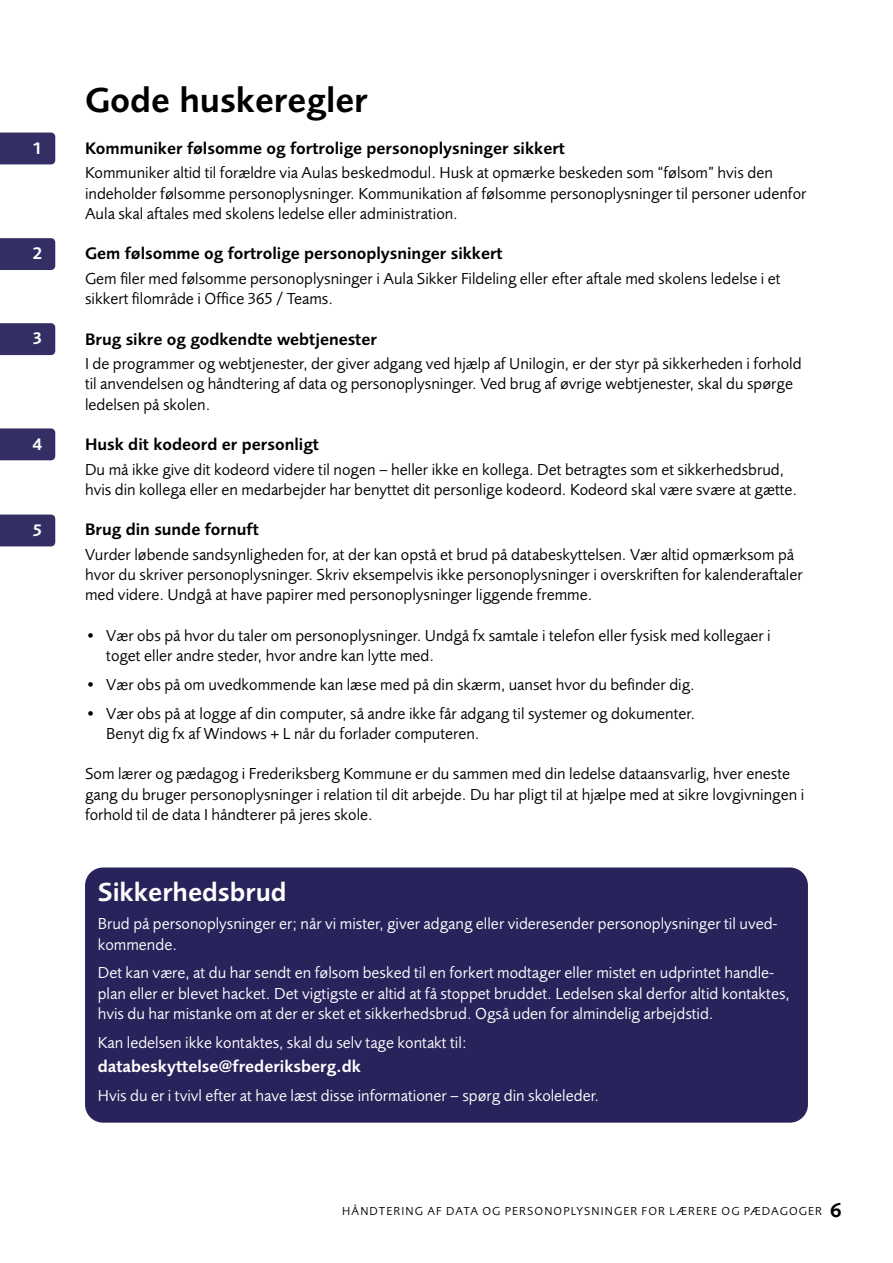
<style>
.page{position:relative;width:893px;height:1263px;background:#fff}
.page>*{position:absolute;margin:0;border:0;box-sizing:border-box;transform-origin:0 0}
.Rubrik{font:36px "Foundry Sans Demi";color:#000}
.Rubrik_faktaboks{font:27px "Foundry Sans Demi";color:#fff}
.Mellemrubrik{font:17.25px "Foundry Sans Demi";color:#000}
.Mellemrubrik-2{font:17.25px "Foundry Sans Demi";color:#fff}
.Brød{font:16.5px/20.2px "Foundry Sans Normal";color:#000}
.Brød-2{font:16.5px/20.2px "Foundry Sans Normal";color:#fff}
.t1{font:12px "Foundry Sans Normal";letter-spacing:.095em;color:#000}
.s1{font-family:"Foundry Sans Demi";font-size:21px}
</style>
<div class="page">
<div style="left:85px;top:867px;width:723px;height:256px;background:#29235b;border-radius:18px"></div>
<div style="left:0;top:133px;width:55px;height:31px;background:#332e63"></div>
<div style="left:0;top:238px;width:55px;height:32px;background:#332e63"></div>
<div style="left:0;top:323px;width:55px;height:32px;background:#332e63"></div>
<div style="left:0;top:428px;width:55px;height:32px;background:#332e63"></div>
<div style="left:0;top:514px;width:55px;height:32px;background:#332e63"></div>
<p class="Mellemrubrik-2" style="left:33px;top:138px;width:11px">1</p>
<p class="Mellemrubrik-2" style="left:33px;top:244px;width:11px">2</p>
<p class="Mellemrubrik-2" style="left:33px;top:329px;width:11px">3</p>
<p class="Mellemrubrik-2" style="left:33px;top:434px;width:11px">4</p>
<p class="Mellemrubrik-2" style="left:33px;top:520px;width:11px">5</p>
<h1 class="Rubrik" style="left:85px;top:79px;width:284px">Gode huskeregler</h1>
<h2 class="Mellemrubrik" style="left:85px;top:138px;width:482px">Kommuniker følsomme og fortrolige personoplysninger sikkert</h2>
<p class="Brød" style="left:85px;top:163px;width:723px">Kommuniker altid til forældre via Aulas beskedmodul. Husk at opmærke beskeden som “følsom” hvis den indeholder følsomme personoplysninger. Kommunikation af følsomme personoplysninger til personer udenfor<br>Aula skal aftales med skolens ledelse eller administration.</p>
<h2 class="Mellemrubrik" style="left:85px;top:244px;width:419px">Gem følsomme og fortrolige personoplysninger sikkert</h2>
<p class="Brød" style="left:85px;top:268px;width:697px">Gem filer med følsomme personoplysninger i Aula Sikker Fildeling eller efter aftale med skolens ledelse i et sikkert filområde i Office 365 / Teams.</p>
<h2 class="Mellemrubrik" style="left:85px;top:329px;width:294px">Brug sikre og godkendte webtjenester</h2>
<p class="Brød" style="left:85px;top:353px;width:718px">I de programmer og webtjenester, der giver adgang ved hjælp af Unilogin, er der styr på sikkerheden i forhold til anvendelsen og håndtering af data og personoplysninger. Ved brug af øvrige webtjenester, skal du spørge ledelsen på skolen.</p>
<h2 class="Mellemrubrik" style="left:85px;top:434px;width:235px">Husk dit kodeord er personligt</h2>
<p class="Brød" style="left:85px;top:459px;width:714px">Du må ikke give dit kodeord videre til nogen – heller ikke en kollega. Det betragtes som et sikkerhedsbrud, hvis din kollega eller en medarbejder har benyttet dit personlige kodeord. Kodeord skal være svære at gætte.</p>
<h2 class="Mellemrubrik" style="left:85px;top:520px;width:175px">Brug din sunde fornuft</h2>
<p class="Brød" style="left:85px;top:544px;width:719px">Vurder løbende sandsynligheden for, at der kan opstå et brud på databeskyttelsen. Vær altid opmærksom på hvor du skriver personoplysninger. Skriv eksempelvis ikke personoplysninger i overskriften for kalenderaftaler med videre. Undgå at have papirer med personoplysninger liggende fremme.</p>
<p class="Brød" style="left:106px;top:625px;width:666px;text-indent:-21px">• Vær obs på hvor du taler om personoplysninger. Undgå fx samtale i telefon eller fysisk med kollegaer i toget eller andre steder, hvor andre kan lytte med.</p>
<p class="Brød" style="left:85px;top:674px;width:611px">• Vær obs på om uvedkommende kan læse med på din skærm, uanset hvor du befinder dig.</p>
<p class="Brød" style="left:106px;top:703px;width:590px;text-indent:-21px">• Vær obs på at logge af din computer, så andre ikke får adgang til systemer og dokumenter.<br>Benyt dig fx af Windows + L når du forlader computeren.</p>
<p class="Brød" style="left:85px;top:764px;width:721px">Som lærer og pædagog i Frederiksberg Kommune er du sammen med din ledelse dataansvarlig, hver eneste gang du bruger personoplysninger i relation til dit arbejde. Du har pligt til at hjælpe med at sikre lovgivningen i forhold til de data I håndterer på jeres skole.</p>
<h2 class="Rubrik_faktaboks" style="left:98px;top:876px;width:190px">Sikkerhedsbrud</h2>
<p class="Brød-2" style="left:98px;top:914px;width:681px">Brud på personoplysninger er; når vi mister, giver adgang eller videresender personoplysninger til uved&shy;kommende.</p>
<p class="Brød-2" style="left:98px;top:963px;width:693px">Det kan være, at du har sendt en følsom besked til en forkert modtager eller mistet en udprintet handle&shy;plan eller er blevet hacket. Det vigtigste er altid at få stoppet bruddet. Ledelsen skal derfor altid kontaktes, hvis du har mistanke om at der er sket et sikkerhedsbrud. Også uden for almindelig arbejdstid.</p>
<p class="Brød-2" style="left:98px;top:1032px;width:370px">Kan ledelsen ikke kontaktes, skal du selv tage kontakt til:</p>
<h2 class="Mellemrubrik-2" style="left:98px;top:1056px;width:265px">databeskyttelse@frederiksberg.dk</h2>
<p class="Brød-2" style="left:98px;top:1085px;width:503px">Hvis du er i tvivl efter at have læst disse informationer – spørg din skoleleder.</p>
<p class="t1" style="left:342px;top:1204px;width:501px">HÅNDTERING AF DATA OG PERSONOPLYSNINGER FOR LÆRERE OG PÆDAGOGER <span class="s1">6</span></p>
</div>
